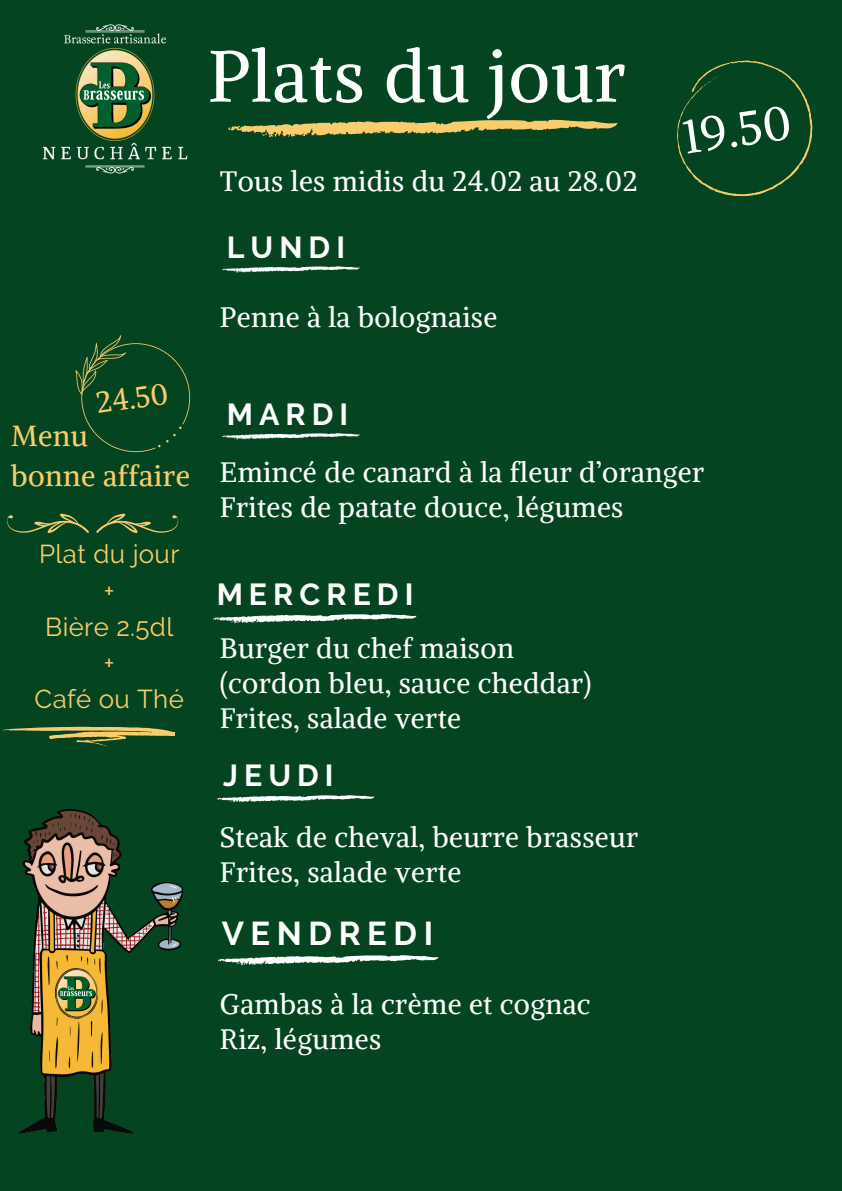
<style>
.page{position:relative;width:842px;height:1191px;background:#fff}
.page>*{position:absolute;margin:0;border:0;box-sizing:border-box;transform-origin:0 0}
.t1{font:71.9px "Alike";letter-spacing:.015em;color:#fff}
.t2{font:47.3px "Alike";color:#fff}
.t3{font:700 32.9px "Raleway";letter-spacing:.2em;color:#fff}
.t4{font:700 30.3px "Raleway";letter-spacing:.2em;color:#fff}
.t5{font:29.3px "Alike";color:#facc6b}
.t6{font:28.9px/40.5px "Alike";letter-spacing:.015em;color:#facc6b}
.t7{font:28px/35.2px "Alike";letter-spacing:.015em;color:#fff}
.t8{font:25.9px "Raleway";letter-spacing:.015em;color:#facc6b}
</style>
<div class="page">
<div style="left:0;top:0;width:842px;height:1190px;background:#044420"></div>
<svg style="left:213px;top:614px;width:190px;height:9px"></svg>
<svg style="left:222px;top:433px;width:129px;height:6px"></svg>
<svg style="left:217px;top:795px;width:147px;height:7px"></svg>
<svg style="left:228px;top:120px;width:364px;height:17px"></svg>
<img style="left:19px;top:809px;width:165px;height:325px">
<svg style="left:217px;top:955px;width:207px;height:10px"></svg>
<svg style="left:222px;top:266px;width:129px;height:6px"></svg>
<img style="left:42px;top:24px;width:146px;height:150px">
<svg style="left:677px;top:60px;width:136px;height:137px"></svg>
<svg style="left:2px;top:726px;width:173px;height:20px"></svg>
<svg style="left:7px;top:513px;width:171px;height:20px"></svg>
<svg style="left:75px;top:335px;width:115px;height:117px"></svg>
<h4 class="t5" style="left:94px;top:384px;width:74px;rotate:-8deg">24.50</h4>
<h4 class="t6" style="left:11px;top:415px;width:180px">Menu<br>bonne affaire</h4>
<p class="t8" style="left:39px;top:539px;width:142px">Plat du jour</p>
<h4 class="t8" style="left:104px;top:575px;width:12px">+</h4>
<h3 class="t8" style="left:45px;top:611px;width:130px">Bière 2.5dl</h3>
<h4 class="t8" style="left:104px;top:647px;width:12px">+</h4>
<p class="t8" style="left:35px;top:683px;width:151px">Café ou Thé</p>
<p class="t1" style="left:208px;top:31px;width:419px">Plats du jour</p>
<p class="t7" style="left:220px;top:163px;width:419px">Tous les midis du 24.02 au 28.02</p>
<h3 class="t4" style="left:227px;top:229px;width:120px">LUNDI</h3>
<p class="t7" style="left:220px;top:299px;width:279px">Penne à la bolognaise</p>
<h1 class="t4" style="left:227px;top:396px;width:123px">MARDI</h1>
<p class="t2" style="left:679px;top:107px;width:110px;rotate:-8deg">19.50</p>
<h3 class="t7" style="left:220px;top:454px;width:486px">Emincé de canard à la fleur d’oranger<br>Frites de patate douce, légumes</h3>
<p class="t4" style="left:217px;top:576px;width:198px">MERCREDI</p>
<h4 class="t7" style="left:220px;top:630px;width:373px">Burger du chef maison (cordon bleu, sauce cheddar)<br>Frites, salade verte</h4>
<h4 class="t4" style="left:223px;top:757px;width:112px">JEUDI</h4>
<p class="t7" style="left:220px;top:819px;width:420px">Steak de cheval, beurre brasseur<br>Frites, salade verte</p>
<h2 class="t3" style="left:222px;top:914px;width:213px">VENDREDI</h2>
<p class="t7" style="left:220px;top:986px;width:372px">Gambas à la crème et cognac<br>Riz, légumes</p>
</div>
